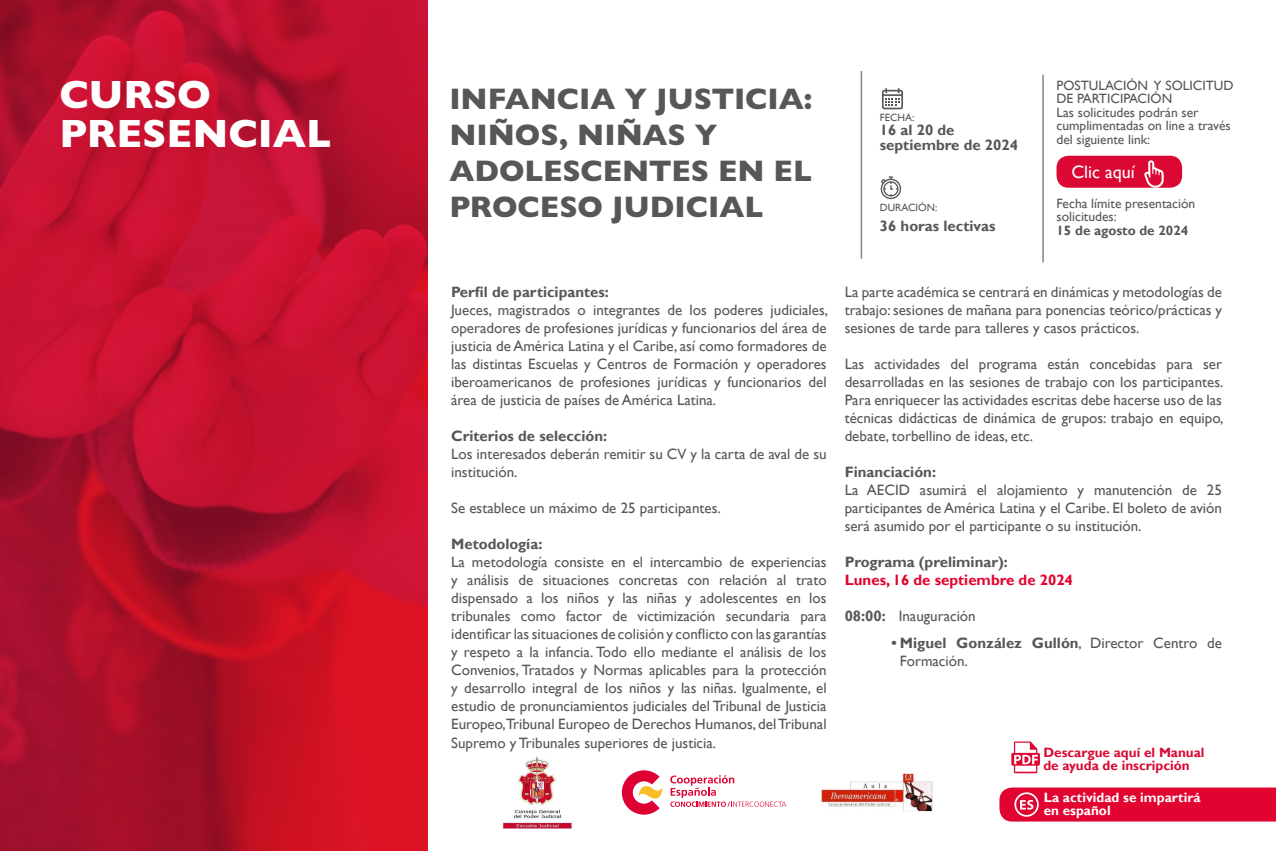
<style>
.page{position:relative;width:1276px;height:851px;background:#fff}
.page>*{position:absolute;margin:0;border:0;box-sizing:border-box;transform-origin:0 0}
.t1{font:800 39.75px/39px "Gill Sans";color:#fff}
.t2{font:800 30px/36px "Gill Sans";color:#575756}
.t3{font:18px "Gill Sans";color:#fff}
.t4{font:15px/18px "Gill Sans";color:#575756;text-align:justify}
.t5{font:700 15px/15px "Gill Sans";color:#575756}
.t6{font:700 15px "Gill Sans";color:#e20430}
.t7{font:13.5px/13.5px "Gill Sans";color:#575756}
.t8{font:700 13.5px/13.5px "Gill Sans";color:#db0933}
.t9{font:700 13.5px/13.5px "Gill Sans";color:#fff}
.t10{font:700 13.5px "Gill Sans";color:#575756}
.t11{font:10.5px "Gill Sans";color:#575756}
.s1{font-weight:700}
</style>
<div class="page">
<img style="left:0;top:0;width:427px;height:850px">
<svg style="left:999px;top:787px;width:277px;height:34px;background:#e30f39"></svg>
<svg style="left:1011px;top:741px;width:29px;height:32px"></svg>
<hr style="left:860px;top:71px;width:2px;height:188px;background:#878787">
<div style="left:1056px;top:156px;width:126px;height:32px;background:#db0833;border-radius:12px"></div>
<hr style="left:1042px;top:75px;width:1px;height:187px;background:#878787">
<svg style="left:880px;top:176px;width:21px;height:23px"></svg>
<svg style="left:882px;top:88px;width:21px;height:21px"></svg>
<svg style="left:1143px;top:160px;width:20px;height:28px"></svg>
<svg style="left:670px;top:775px;width:116px;height:31px"></svg>
<svg style="left:622px;top:770px;width:40px;height:44px"></svg>
<img style="left:503px;top:756px;width:69px;height:72px">
<img style="left:821px;top:773px;width:112px;height:38px">
<h1 class="t1" style="left:59px;top:74px;width:273px">CURSO<br>PRESENCIAL</h1>
<h2 class="t2" style="left:449px;top:80px;width:364px">INFANCIA Y JUSTICIA:<br>NIÑOS, NIÑAS Y<br>ADOLESCENTES EN EL<br>PROCESO JUDICIAL</h2>
<p class="t11" style="left:880px;top:111px;width:36px">FECHA:</p>
<p class="t5" style="left:880px;top:123px;width:140px">16 al 20 de septiembre de 2024</p>
<p class="t11" style="left:880px;top:201px;width:59px">DURACIÓN:</p>
<p class="t5" style="left:880px;top:218px;width:117px">36 horas lectivas</p>
<p class="t7" style="left:1056px;top:79px;width:178px">POSTULACIÓN Y SOLICITUD<br>DE PARTICIPACIÓN<br>Las solicitudes podrán ser cumplimentadas on line a través del siguiente link:</p>
<p class="t3" style="left:1071px;top:162px;width:65px">Clic aquí</p>
<p class="t7" style="left:1056px;top:197px;width:140px">Fecha límite presentación solicitudes:</p>
<p class="t10" style="left:1056px;top:222px;width:133px">15 de agosto de 2024</p>
<p class="t5" style="left:451px;top:285px;width:159px">Perfil de participantes:</p>
<p class="t4" style="left:451px;top:301px;width:378px">Jueces, magistrados o integrantes de los poderes judiciales, operadores de profesiones jurídicas y funcionarios del área de justicia de América Latina y el Caribe, así como formadores de las distintas Escuelas y Centros de Formación y operadores iberoamericanos de profesiones jurídicas y funcionarios del área de justicia de países de América Latina.</p>
<p class="t5" style="left:451px;top:429px;width:157px">Criterios de selección:</p>
<p class="t4" style="left:451px;top:445px;width:377px">Los interesados deberán remitir su CV y la carta de aval de su institución.</p>
<p class="t4" style="left:451px;top:499px;width:271px">Se establece un máximo de 25 participantes.</p>
<p class="t5" style="left:451px;top:537px;width:93px">Metodología:</p>
<p class="t4" style="left:451px;top:553px;width:377px">La metodología consiste en el intercambio de experiencias y análisis de situaciones concretas con relación al trato dispensado a los niños y las niñas y adolescentes en los tribunales como factor de victimización secundaria para identificar las situaciones de colisión y conflicto con las garantías y respeto a la infancia. Todo ello mediante el análisis de los Convenios, Tratados y Normas aplicables para la protección y desarrollo integral de los niños y las niñas. Igualmente, el estudio de pronunciamientos judiciales del Tribunal de Justicia Europeo,Tribunal Europeo de Derechos Humanos, del Tribunal Supremo y Tribunales superiores de justicia.</p>
<p class="t4" style="left:844px;top:283px;width:379px">La parte académica se centrará en dinámicas y metodologías de trabajo: sesiones de mañana para ponencias teórico/prácticas y sesiones de tarde para talleres y casos prácticos.</p>
<p class="t4" style="left:844px;top:355px;width:380px">Las actividades del programa están concebidas para ser desarrolladas en las sesiones de trabajo con los participantes.<br>Para enriquecer las actividades escritas debe hacerse uso de las técnicas didácticas de dinámica de grupos: trabajo en equipo, debate, torbellino de ideas, etc.</p>
<p class="t5" style="left:844px;top:465px;width:93px">Financiación:</p>
<p class="t4" style="left:844px;top:481px;width:379px">La AECID asumirá el alojamiento y manutención de 25 participantes de América Latina y el Caribe. El boleto de avión será asumido por el participante o su institución.</p>
<p class="t5" style="left:844px;top:555px;width:165px">Programa (preliminar):</p>
<p class="t6" style="left:844px;top:571px;width:230px">Lunes, 16 de septiembre de 2024</p>
<p class="t4" style="left:844px;top:607px;width:133px"><span class="s1">08:00:</span> Inauguración</p>
<p class="t4" style="left:900px;top:634px;width:323px;text-indent:-9px"><span class="s1">• Miguel González Gullón</span>, Director Centro de<br>Formación.</p>
<p class="t8" style="left:1043px;top:745px;width:163px">Descargue aquí el Manual de ayuda de inscripción</p>
<p class="t9" style="left:1043px;top:790px;width:158px">La actividad se impartirá en español</p>
</div>
